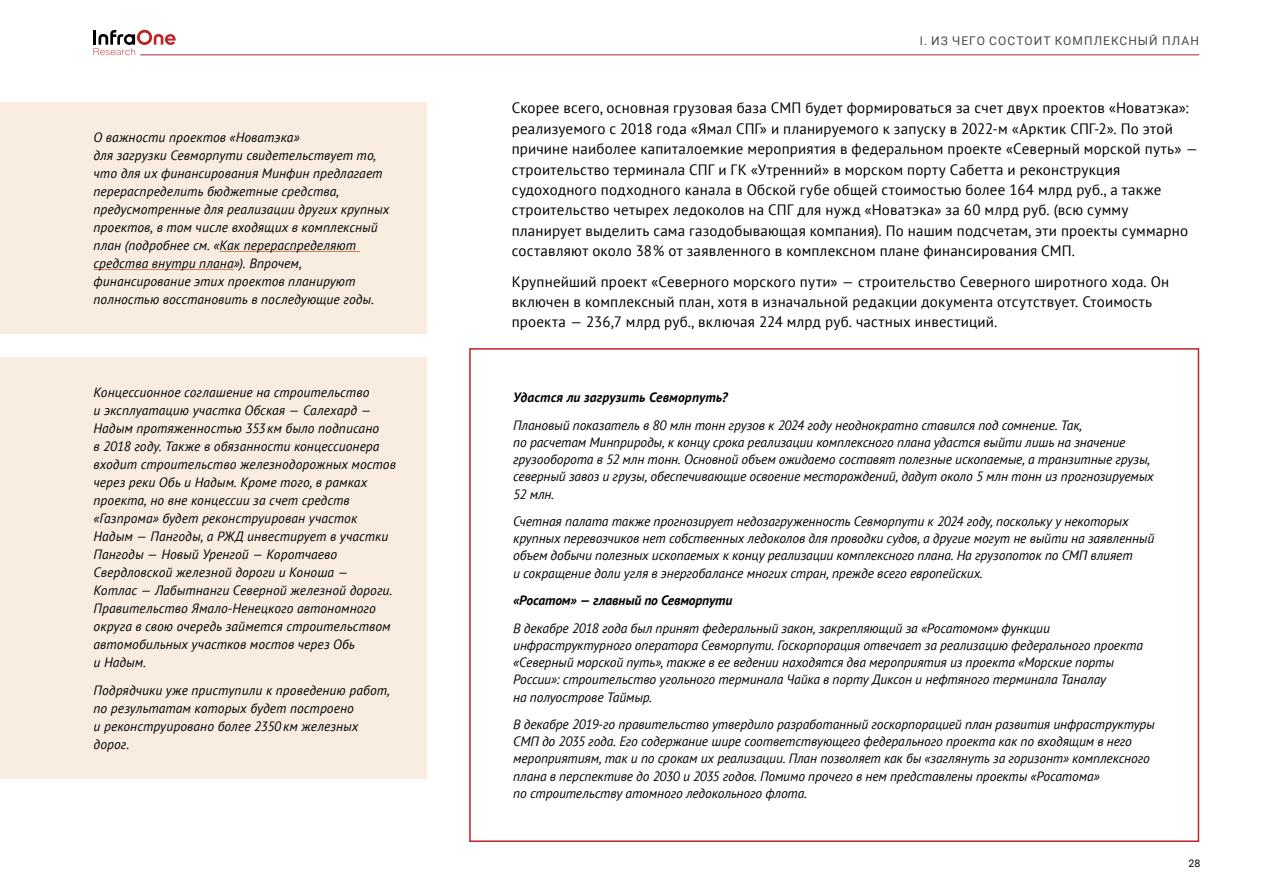
<style>
.page{position:relative;width:1263px;height:893px;background:#fff}
.page>*{position:absolute;margin:0;border:0;box-sizing:border-box;transform-origin:0 0}
.t1{font:15px/20.4px "PT Sans";letter-spacing:.015em;color:#000}
.t2{font:italic 13.5px/18px "PT Sans";letter-spacing:-.005em;color:#000}
.t3{font:italic 700 13.5px "PT Sans";color:#000}
.t4{font:12px "Roboto";letter-spacing:.09em;color:#484848}
.t5{font:10.5px "Roboto";color:#000}
</style>
<div class="page">
<div style="left:0;top:102px;width:427px;height:232px;background:#f9ede2"></div>
<hr style="left:220px;top:251px;width:140px;height:1px;background:#d27851">
<hr style="left:94px;top:269px;width:140px;height:1px;background:#d27851">
<div style="left:0;top:357px;width:427px;height:422px;background:#f9ede2"></div>
<div style="left:469px;top:348px;width:730px;height:494px;border:2px solid #c02327"></div>
<svg style="left:94px;top:30px;width:82px;height:25px"></svg>
<hr style="left:140px;top:54px;width:1059px;height:1px;background:#c02327">
<p class="t2" style="left:94px;top:128px;width:297px">О важности проектов «Новатэка»<br>для загрузки Севморпути свидетельствует то, что для их финансирования Минфин предлагает перераспределить бюджетные средства, предусмотренные для реализации других крупных проектов, в том числе входящих в комплексный план (подробнее см. «Как перераспределяют средства внутри плана»). Впрочем, финансирование этих проектов планируют полностью восстановить в последующие годы.</p>
<p class="t2" style="left:94px;top:383px;width:304px">Концессионное соглашение на строительство<br>и эксплуатацию участка Обская — Салехард — Надым протяженностью 353км было подписано<br>в 2018 году. Также в обязанности концессионера входит строительство железнодорожных мостов через реки Обь и Надым. Кроме того, в рамках проекта, но вне концессии за счет средств «Газпрома» будет реконструирован участок Надым — Пангоды, а РЖД инвестирует в участки Пангоды — Новый Уренгой — Коротчаево Свердловской железной дороги и Коноша —<br>Котлас — Лабытнанги Северной железной дороги.<br>Правительство Ямало-Ненецкого автономного округа в свою очередь займется строительством автомобильных участков мостов через Обь<br>и Надым.</p>
<p class="t2" style="left:94px;top:681px;width:298px">Подрядчики уже приступили к проведению работ, по результатам которых будет построено<br>и реконструировано более 2350км железных дорог.</p>
<p class="t4" style="left:920px;top:33px;width:281px">I. ИЗ ЧЕГО СОСТОИТ КОМПЛЕКСНЫЙ ПЛАН</p>
<p class="t1" style="left:512px;top:97px;width:688px">Скорее всего, основная грузовая база СМП будет формироваться за счет двух проектов «Новатэка»: реализуемого с 2018 года «Ямал СПГ» и планируемого к запуску в 2022‑м «Арктик СПГ-2». По этой причине наиболее капиталоемкие мероприятия в федеральном проекте «Северный морской путь» — строительство терминала СПГ и ГК «Утренний» в морском порту Сабетта и реконструкция судоходного подходного канала в Обской губе общей стоимостью более 164 млрд руб., а также строительство четырех ледоколов на СПГ для нужд «Новатэка» за 60 млрд руб. (всю сумму планирует выделить сама газодобывающая компания). По нашим подсчетам, эти проекты суммарно составляют около 38% от заявленного в комплексном плане финансирования СМП.</p>
<p class="t1" style="left:512px;top:271px;width:659px">Крупнейший проект «Северного морского пути» — строительство Северного широтного хода. Он включен в комплексный план, хотя в изначальной редакции документа отсутствует. Стоимость проекта — 236,7 млрд руб., включая 224 млрд руб. частных инвестиций.</p>
<p class="t3" style="left:513px;top:388px;width:216px">Удастся ли загрузить Севморпуть?</p>
<p class="t2" style="left:513px;top:416px;width:642px;line-height:17.2px">Плановый показатель в 80 млн тонн грузов к 2024 году неоднократно ставился под сомнение. Так,<br>по расчетам Минприроды, к концу срока реализации комплексного плана удастся выйти лишь на значение грузооборота в 52 млн тонн. Основной объем ожидаемо составят полезные ископаемые, а транзитные грузы, северный завоз и грузы, обеспечивающие освоение месторождений, дадут около 5 млн тонн из прогнозируемых 52 млн.</p>
<p class="t2" style="left:513px;top:512px;width:643px;line-height:17.2px">Счетная палата также прогнозирует недозагруженность Севморпути к 2024 году, поскольку у некоторых крупных перевозчиков нет собственных ледоколов для проводки судов, а другие могут не выйти на заявленный объем добычи полезных ископаемых к концу реализации комплексного плана. На грузопоток по СМП влияет<br>и сокращение доли угля в энергобалансе многих стран, прежде всего европейских.</p>
<p class="t3" style="left:513px;top:591px;width:221px">«Росатом» — главный по Севморпути</p>
<p class="t2" style="left:513px;top:619px;width:631px;line-height:17.2px">В декабре 2018 года был принят федеральный закон, закрепляющий за «Росатомом» функции инфраструктурного оператора Севморпути. Госкорпорация отвечает за реализацию федерального проекта «Северный морской путь», также в ее ведении находятся два мероприятия из проекта «Морские порты России»: строительство угольного терминала Чайка в порту Диксон и нефтяного терминала Таналау<br>на полуострове Таймыр.</p>
<p class="t2" style="left:513px;top:715px;width:643px;line-height:17.2px">В декабре 2019‑го правительство утвердило разработанный госкорпорацией план развития инфраструктуры СМП до 2035 года. Его содержание шире соответствующего федерального проекта как по входящим в него мероприятиям, так и по срокам их реализации. План позволяет как бы «заглянуть за горизонт» комплексного плана в перспективе до 2030 и 2035 годов. Помимо прочего в нем представлены проекты «Росатома»<br>по строительству атомного ледокольного флота.</p>
<p class="t5" style="left:1188px;top:856px;width:13px">28</p>
</div>
